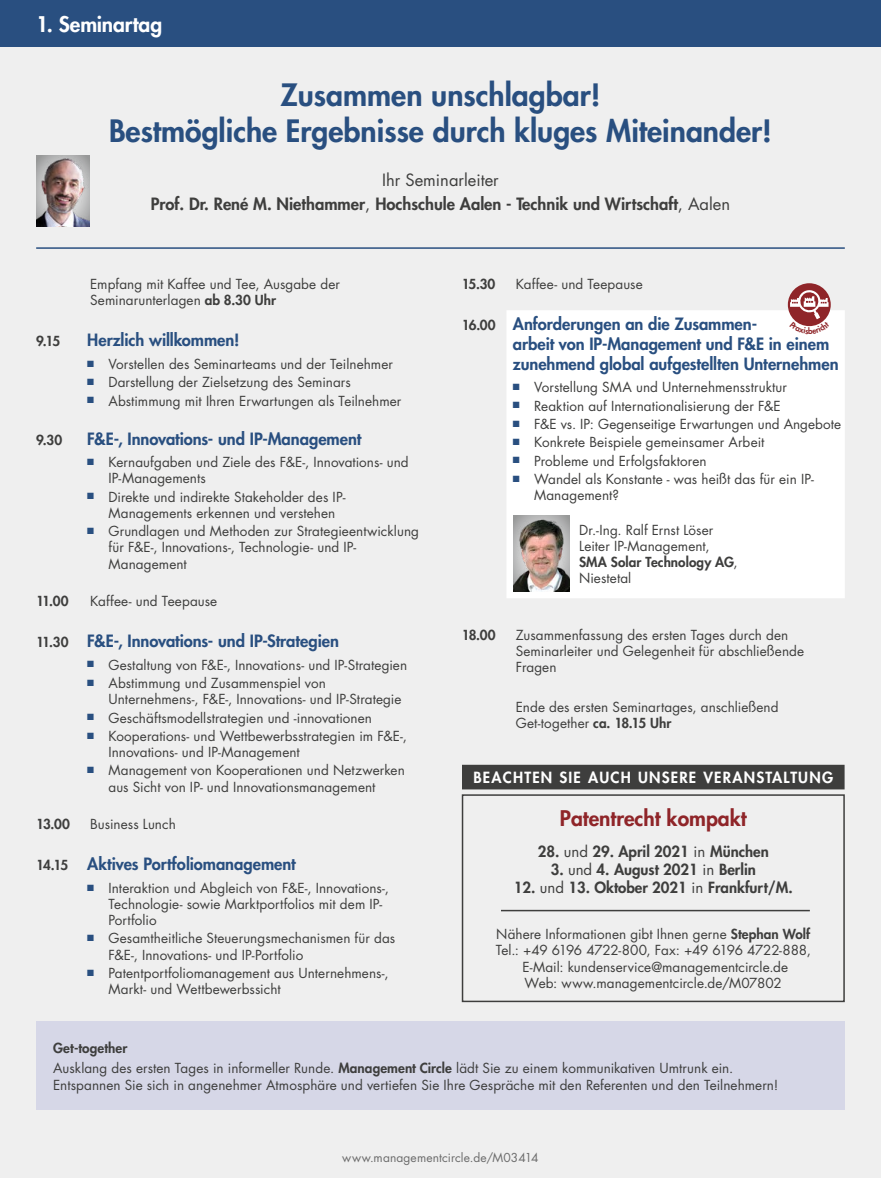
<style>
.page{position:relative;width:881px;height:1178px;background:#fff}
.page>*{position:absolute;margin:0;border:0;box-sizing:border-box;transform-origin:0 0}
.t1{font:800 30px/36px "Futura Std";color:#294f80;text-align:center}
.t2{font:800 21px "Futura Std";color:#8f2529}
.t3{font:800 21px "Futura Std";letter-spacing:-.005em;color:#fff}
.t4{font:800 16.5px/19.8px "Futura Std";color:#294f80}
.t5{font:800 16.5px/24px "Futura Std";color:#3e3e3d;text-align:center}
.t6{font:800 15px "Futura Std";color:#3e3e3d}
.t7{font:800 15px "Futura Std";letter-spacing:.08em;color:#fff}
.t8{font:13.5px/16.2px "Futura Std";letter-spacing:.005em;color:#3e3e3d}
.t9{font:800 13.5px "Futura Std";letter-spacing:-.035em;color:#3e3e3d}
.t10{font:12px "Futura Std";letter-spacing:.01em;color:#6c6c6c}
.s1{font-weight:400}
.s2{font-weight:800}
.s3{font-size:13.5px;color:#3e3e3d}
</style>
<div class="page">
<div style="left:0;top:0;width:880px;height:1178px;background:#efefef"></div>
<div style="left:0;top:0;width:880px;height:47px;background:#294f80"></div>
<hr style="left:36px;top:247px;width:808px;height:2px;background:#294f80">
<div style="left:36px;top:1021px;width:808px;height:89px;background:#d6d7e7"></div>
<div style="left:506px;top:310px;width:338px;height:288px;background:#fff"></div>
<img style="left:513px;top:516px;width:56px;height:75px">
<div style="left:462px;top:765px;width:381px;height:24px;background:#3e3e3d"></div>
<hr style="left:501px;top:910px;width:308px;height:1px;background:#3e3e3d">
<div style="left:461px;top:794px;width:383px;height:208px;border:2px solid #3e3e3d"></div>
<img style="left:36px;top:156px;width:54px;height:71px">
<svg style="left:787px;top:283px;width:43px;height:43px"></svg>
<svg style="left:789px;top:289px;width:40px;height:38px"></svg>
<h2 class="t3" style="left:36px;top:11px;width:127px">1. Seminartag</h2>
<h1 class="t1" style="left:109px;top:76px;width:664px">Zusammen unschlagbar!<br>Bestmögliche Ergebnisse durch kluges Miteinander!</h1>
<p class="t5" style="left:151px;top:168px;width:580px"><span class="s1">Ihr Seminarleiter<br></span>Prof. Dr. René M. Niethammer<span class="s1">,</span> Hochschule Aalen - Technik und Wirtschaft<span class="s1">, Aalen</span></p>
<p class="t8" style="left:90px;top:276px;width:251px">Empfang mit Kaffee und Tee, Ausgabe der<br>Seminarunterlagen <span class="s2">ab 8.30 Uhr</span></p>
<p class="t9" style="left:36px;top:333px;width:25px">9.15</p>
<p class="t4" style="left:87px;top:330px;width:154px">Herzlich willkommen!</p>
<p class="t8" style="left:87px;top:356px;width:307px"><sup>■</sup> Vorstellen des Seminarteams und der Teilnehmer</p>
<p class="t8" style="left:87px;top:374px;width:265px"><sup>■</sup> Darstellung der Zielsetzung des Seminars</p>
<p class="t8" style="left:87px;top:393px;width:315px"><sup>■</sup> Abstimmung mit Ihren Erwartungen als Teilnehmer</p>
<p class="t9" style="left:36px;top:431px;width:27px">9.30</p>
<p class="t4" style="left:87px;top:428px;width:275px">F&amp;E-, Innovations- und IP-Management</p>
<p class="t8" style="left:108px;top:454px;width:301px;text-indent:-21px"><sup>■</sup> Kernaufgaben und Ziele des F&amp;E-, Innovations- und<br>IP-Managements</p>
<p class="t8" style="left:108px;top:489px;width:238px;text-indent:-21px"><sup>■</sup> Direkte und indirekte Stakeholder des IP-<br>Managements erkennen und verstehen</p>
<p class="t8" style="left:108px;top:523px;width:312px;text-indent:-21px"><sup>■</sup> Grundlagen und Methoden zur Strategieentwicklung für F&amp;E-, Innovations-, Technologie- und IP-<br>Management</p>
<p class="t9" style="left:36px;top:592px;width:34px">11.00</p>
<p class="t8" style="left:90px;top:593px;width:128px">Kaffee- und Teepause</p>
<p class="t4" style="left:36px;top:631px;width:304px"><span class="s3">11.30</span> F&amp;E-, Innovations- und IP-Strategien</p>
<p class="t8" style="left:87px;top:657px;width:321px"><sup>■</sup> Gestaltung von F&amp;E-, Innovations- und IP-Strategien</p>
<p class="t8" style="left:108px;top:675px;width:294px;text-indent:-21px"><sup>■</sup> Abstimmung und Zusammenspiel von<br>Unternehmens-, F&amp;E-, Innovations- und IP-Strategie</p>
<p class="t8" style="left:87px;top:710px;width:286px"><sup>■</sup> Geschäftsmodellstrategien und -innovationen</p>
<p class="t8" style="left:108px;top:728px;width:300px;text-indent:-21px"><sup>■</sup> Kooperations- und Wettbewerbsstrategien im F&amp;E-,<br>Innovations- und IP-Management</p>
<p class="t8" style="left:87px;top:762px;width:319px;text-align:center"><sup>■</sup> Management von Kooperationen und Netzwerken aus Sicht von IP- und Innovationsmanagement</p>
<p class="t9" style="left:36px;top:815px;width:35px">13.00</p>
<p class="t8" style="left:90px;top:816px;width:87px">Business Lunch</p>
<p class="t4" style="left:36px;top:854px;width:261px"><span class="s3">14.15</span> Aktives Portfoliomanagement</p>
<p class="t8" style="left:108px;top:880px;width:282px;text-indent:-21px"><sup>■</sup> Interaktion und Abgleich von F&amp;E-, Innovations-,<br>Technologie- sowie Marktportfolios mit dem IP-<br>Portfolio</p>
<p class="t8" style="left:108px;top:930px;width:288px;text-indent:-21px"><sup>■</sup> Gesamtheitliche Steuerungsmechanismen für das<br>F&amp;E-, Innovations- und IP-Portfolio</p>
<p class="t8" style="left:108px;top:965px;width:281px;text-indent:-21px"><sup>■</sup> Patentportfoliomanagement aus Unternehmens-,<br>Markt- und Wettbewerbssicht</p>
<p class="t9" style="left:461px;top:276px;width:35px">15.30</p>
<p class="t8" style="left:515px;top:276px;width:128px">Kaffee- und Teepause</p>
<p class="t4" style="left:512px;top:314px;width:327px;text-indent:-51px"><span class="s3">16.00</span> Anforderungen an die Zusammen-<br>arbeit von IP-Management und F&amp;E in einem zunehmend global aufgestellten Unternehmen</p>
<p class="t8" style="left:512px;top:379px;width:275px"><sup>■</sup> Vorstellung SMA und Unternehmensstruktur</p>
<p class="t8" style="left:512px;top:398px;width:269px"><sup>■</sup> Reaktion auf Internationalisierung der F&amp;E</p>
<p class="t8" style="left:512px;top:416px;width:329px"><sup>■</sup> F&amp;E vs. IP: Gegenseitige Erwartungen und Angebote</p>
<p class="t8" style="left:512px;top:434px;width:253px"><sup>■</sup> Konkrete Beispiele gemeinsamer Arbeit</p>
<p class="t8" style="left:512px;top:453px;width:195px"><sup>■</sup> Probleme und Erfolgsfaktoren</p>
<p class="t8" style="left:534px;top:471px;width:281px;text-indent:-21px"><sup>■</sup> Wandel als Konstante - was heißt das für ein IP-<br>Management?</p>
<p class="t8" style="left:579px;top:522px;width:160px">Dr.-Ing. Ralf Ernst Löser<br>Leiter IP-Management,<br><span class="s2">SMA Solar Technology AG</span>,<br>Niestetal</p>
<p class="t9" style="left:461px;top:626px;width:35px">18.00</p>
<p class="t8" style="left:515px;top:627px;width:290px">Zusammenfassung des ersten Tages durch den<br>Seminarleiter und Gelegenheit für abschließende<br>Fragen</p>
<p class="t8" style="left:515px;top:699px;width:264px">Ende des ersten Seminartages, anschließend<br>Get-together <span class="s2">ca. 18.15 Uhr</span></p>
<p class="t7" style="left:473px;top:768px;width:361px">BEACHTEN SIE AUCH UNSERE VERANSTALTUNG</p>
<h2 class="t2" style="left:559px;top:805px;width:188px">Patentrecht kompakt</h2>
<p class="t6" style="left:537px;top:842px;width:232px">28. <span class="s1">und</span> 29. April 2021 <span class="s1">in</span> München</p>
<p class="t6" style="left:550px;top:860px;width:207px">3. <span class="s1">und</span> 4. August 2021 <span class="s1">in</span> Berlin</p>
<p class="t6" style="left:513px;top:878px;width:280px">12. <span class="s1">und</span> 13. Oktober 2021 <span class="s1">in</span> Frankfurt/M.</p>
<p class="t8" style="left:495px;top:926px;width:316px;text-align:center">Nähere Informationen gibt Ihnen gerne <span class="s2">Stephan Wolf </span>Tel.: +49 6196 4722-800, Fax: +49 6196 4722-888, E-Mail: kundenservice@managementcircle.de<br>Web: www.managementcircle.de/M07802</p>
<p class="t8" style="left:53px;top:1038px;width:681px;line-height:20.4px"><span class="s2">Get-together<br></span>Ausklang des ersten Tages in informeller Runde. <span class="s2">Management Circle</span> lädt Sie zu einem kommunikativen Umtrunk ein.</p>
<p class="t8" style="left:53px;top:1076px;width:726px">Entspannen Sie sich in angenehmer Atmosphäre und vertiefen Sie Ihre Gespräche mit den Referenten und den Teilnehmern!</p>
<p class="t10" style="left:342px;top:1149px;width:198px">www.managementcircle.de/M03414</p>
</div>
